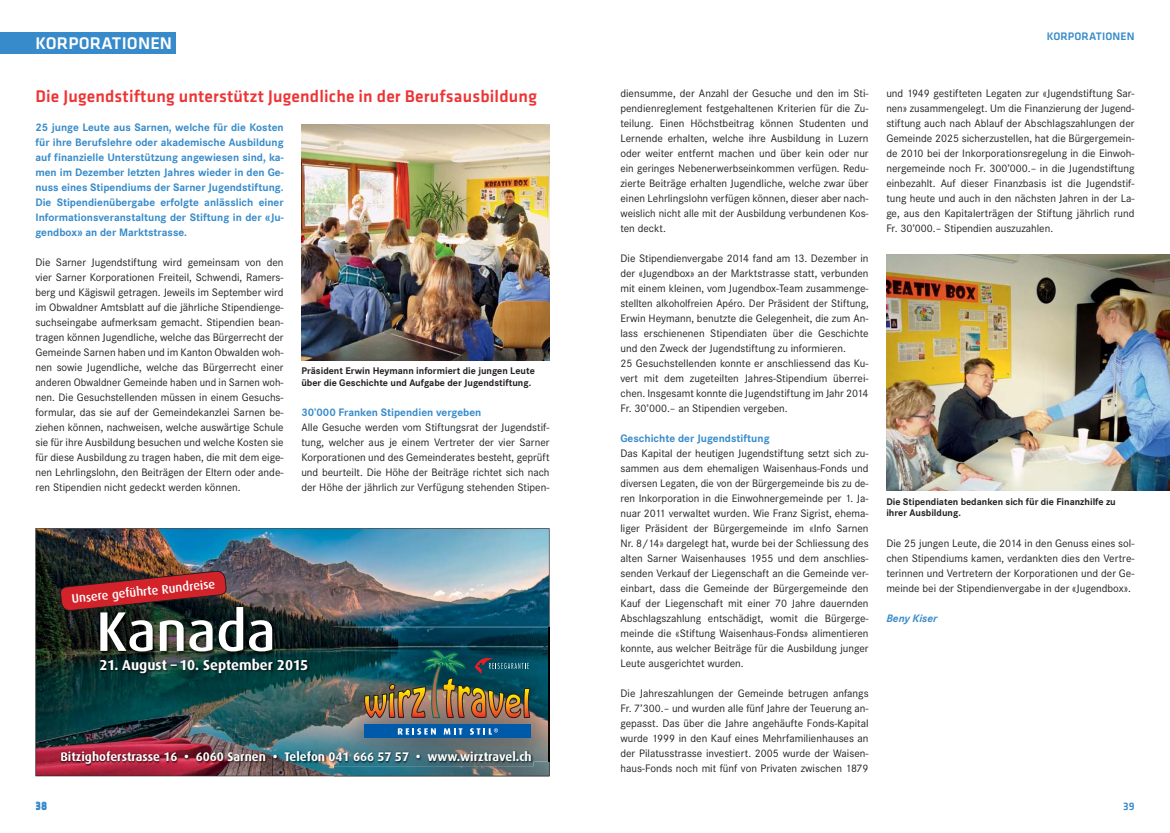
<style>
.page{position:relative;width:1170px;height:833px;background:#fff}
.page>*{position:absolute;margin:0;border:0;box-sizing:border-box;transform-origin:0 0}
.t1{font:500 55.88px "Dax";color:#fff}
.t2{font:500 17.5px "Klavika";letter-spacing:.01em;color:#ee3435}
.t3{font:500 17.5px "Klavika";letter-spacing:.01em;color:#fff}
.t4{font:700 14.38px "Dax";color:#fff}
.t5{font:700 12.5px "Dax";color:#fff}
.t6{font:500 12.5px "Dax";color:#fff}
.t7{font:11.25px/15px "Corporate S";color:#231f20;text-align:justify}
.t8{font:700 11.25px/15px "Corporate S";color:#378bca;text-align:justify}
.t9{font:500 11.25px "Klavika";letter-spacing:.01em;color:#378bca}
.t10{font:italic 700 11.25px "Corporate S";color:#378bca}
.t11{font:700 10px/11.2px "Corporate S";color:#231f20}
</style>
<div class="page">
<div style="left:0;top:32px;width:176px;height:21px;background:#378bca"></div>
<img style="left:301px;top:124px;width:248px;height:236px">
<img style="left:886px;top:254px;width:283px;height:236px">
<img style="left:35px;top:528px;width:514px;height:248px">
<img style="left:334px;top:626px;width:215px;height:150px">
<img style="left:341px;top:627px;width:209px;height:134px">
<div style="left:364px;top:724px;width:167px;height:14px;background:#005aaa"></div>
<svg style="left:398px;top:728px;width:38px;height:6px"></svg>
<svg style="left:443px;top:728px;width:19px;height:6px"></svg>
<svg style="left:470px;top:728px;width:28px;height:6px"></svg>
<img style="left:364px;top:650px;width:166px;height:68px">
<img style="left:60px;top:750px;width:473px;height:16px">
<img style="left:341px;top:750px;width:192px;height:11px">
<img style="left:100px;top:607px;width:176px;height:48px">
<img style="left:99px;top:657px;width:211px;height:18px">
<svg style="left:60px;top:570px;width:167px;height:41px;background:#812326"></svg>
<h2 class="t3" style="left:35px;top:36px;width:138px">KORPORATIONEN</h2>
<h2 class="t2" style="left:35px;top:89px;width:503px">Die Jugendstiftung unterstützt Jugendliche in der Berufsausbildung</h2>
<p class="t8" style="left:35px;top:121px;width:250px">25 junge Leute aus Sarnen, welche für die Kosten für ihre Berufslehre oder akademische Ausbildung auf finanzielle Unterstützung angewiesen sind, ka&shy;men im Dezember letzten Jahres wieder in den Ge&shy;nuss eines Stipendiums der Sarner Jugendstiftung.<br>Die Stipendienübergabe erfolgte anlässlich einer Informationsveranstaltung der Stiftung in der «Ju&shy;gendbox» an der Marktstrasse.</p>
<p class="t7" style="left:35px;top:256px;width:250px">Die Sarner Jugendstiftung wird gemeinsam von den vier Sarner Korporationen Freiteil, Schwendi, Ramers&shy;berg und Kägiswil getragen. Jeweils im September wird im Obwaldner Amtsblatt auf die jährliche Stipendienge&shy;suchseingabe aufmerksam gemacht. Stipendien bean&shy;tragen können Jugendliche, welche das Bürgerrecht der Gemeinde Sarnen haben und im Kanton Obwalden woh&shy;nen sowie Jugendliche, welche das Bürgerrecht einer anderen Obwaldner Gemeinde haben und in Sarnen woh&shy;nen. Die Gesuchstellenden müssen in einem Gesuchs&shy;formular, das sie auf der Gemeindekanzlei Sarnen be&shy;ziehen können, nachweisen, welche auswärtige Schule sie für ihre Ausbildung besuchen und welche Kosten sie für diese Ausbildung zu tragen haben, die mit dem eige&shy;nen Lehrlingslohn, den Beiträgen der Eltern oder ande&shy;ren Stipendien nicht gedeckt werden können.</p>
<p class="t11" style="left:301px;top:366px;width:235px">Präsident Erwin Heymann informiert die jungen Leute über die Geschichte und Aufgabe der Jugendstiftung.</p>
<p class="t8" style="left:301px;top:406px;width:181px">30’000 Franken Stipendien vergeben</p>
<p class="t7" style="left:301px;top:421px;width:250px">Alle Gesuche werden vom Stiftungsrat der Jugendstif&shy;tung, welcher aus je einem Vertreter der vier Sarner Korporationen und des Gemeinderates besteht, geprüft und beurteilt. Die Höhe der Beiträge richtet sich nach der Höhe der jährlich zur Verfügung stehenden Stipen-</p>
<p class="t6" style="left:71px;top:593px;width:146px;rotate:-6deg">Unsere geführte Rundreise</p>
<h1 class="t1" style="left:96px;top:604px;width:181px">Kanada</h1>
<p class="t4" style="left:99px;top:656px;width:210px">21. August – 10. September 2015</p>
<p class="t5" style="left:60px;top:749px;width:473px">Bitzighoferstrasse 16 • 6060 Sarnen • Telefon 041 666 57 57 • www.wirztravel.ch</p>
<p class="t9" style="left:35px;top:801px;width:13px">38</p>
<p class="t9" style="left:1046px;top:32px;width:89px">KORPORATIONEN</p>
<p class="t7" style="left:620px;top:87px;width:250px">diensumme, der Anzahl der Gesuche und den im Sti&shy;pendienreglement festgehaltenen Kriterien für die Zu&shy;teilung. Einen Höchstbeitrag können Studenten und Lernende erhalten, welche ihre Ausbildung in Luzern oder weiter entfernt machen und über kein oder nur ein geringes Nebenerwerbseinkommen verfügen. Redu&shy;zierte Beiträge erhalten Jugendliche, welche zwar über einen Lehrlingslohn verfügen können, dieser aber nach&shy;weislich nicht alle mit der Ausbildung verbundenen Kos&shy;ten deckt.</p>
<p class="t7" style="left:620px;top:252px;width:250px;text-align:left">Die Stipendienvergabe 2014 fand am 13. Dezember in der «Jugendbox» an der Marktstrasse statt, verbunden mit einem kleinen, vom Jugendbox-Team zusammenge&shy;stellten alkoholfreien Apéro. Der Präsident der Stiftung, Erwin Heymann, benutzte die Gelegenheit, die zum An&shy;lass erschienenen Stipendiaten über die Geschichte und den Zweck der Jugendstiftung zu informieren.<br>25 Gesuchstellenden konnte er anschliessend das Ku&shy;vert mit dem zugeteilten Jahres-Stipendium überrei&shy;chen. Insgesamt konnte die Jugendstiftung im Jahr 2014<br>Fr. 30’000.– an Stipendien vergeben.</p>
<p class="t8" style="left:620px;top:432px;width:151px">Geschichte der Jugendstiftung</p>
<p class="t7" style="left:620px;top:447px;width:250px">Das Kapital der heutigen Jugendstiftung setzt sich zu&shy;sammen aus dem ehemaligen Waisenhaus-Fonds und diversen Legaten, die von der Bürgergemeinde bis zu de&shy;ren Inkorporation in die Einwohnergemeinde per 1. Ja&shy;nuar 2011 verwaltet wurden. Wie Franz Sigrist, ehema&shy;liger Präsident der Bürgergemeinde im «Info Sarnen Nr. 8/14» dargelegt hat, wurde bei der Schliessung des alten Sarner Waisenhauses 1955 und dem anschlies&shy;senden Verkauf der Liegenschaft an die Gemeinde ver&shy;einbart, dass die Gemeinde der Bürgergemeinde den Kauf der Liegenschaft mit einer 70 Jahre dauernden Abschlagszahlung entschädigt, womit die Bürgerge&shy;meinde die «Stiftung Waisenhaus-Fonds» alimentieren konnte, aus welcher Beiträge für die Ausbildung junger Leute ausgerichtet wurden.</p>
<p class="t7" style="left:620px;top:687px;width:250px">Die Jahreszahlungen der Gemeinde betrugen anfangs Fr. 7’300.– und wurden alle fünf Jahre der Teuerung an&shy;gepasst. Das über die Jahre angehäufte Fonds-Kapital wurde 1999 in den Kauf eines Mehrfamilienhauses an der Pilatusstrasse investiert. 2005 wurde der Waisen&shy;haus-Fonds noch mit fünf von Privaten zwischen 1879</p>
<p class="t7" style="left:886px;top:87px;width:250px">und 1949 gestifteten Legaten zur «Jugendstiftung Sar&shy;nen» zusammengelegt. Um die Finanzierung der Jugend&shy;stiftung auch nach Ablauf der Abschlagszahlungen der Gemeinde 2025 sicherzustellen, hat die Bürgergemein&shy;de 2010 bei der Inkorporationsregelung in die Einwoh&shy;nergemeinde noch Fr. 300’000.– in die Jugendstiftung einbezahlt. Auf dieser Finanzbasis ist die Jugendstif&shy;tung heute und auch in den nächsten Jahren in der La&shy;ge, aus den Kapitalerträgen der Stiftung jährlich rund Fr. 30’000.– Stipendien auszuzahlen.</p>
<p class="t11" style="left:886px;top:497px;width:231px">Die Stipendiaten bedanken sich für die Finanzhilfe zu ihrer Ausbildung.</p>
<p class="t7" style="left:886px;top:537px;width:250px">Die 25 jungen Leute, die 2014 in den Genuss eines sol&shy;chen Stipendiums kamen, verdankten dies den Vertre&shy;terinnen und Vertretern der Korporationen und der Ge&shy;meinde bei der Stipendienvergabe in der «Jugendbox».</p>
<p class="t10" style="left:886px;top:612px;width:53px">Beny Kiser</p>
<p class="t9" style="left:1122px;top:801px;width:13px">39</p>
</div>
